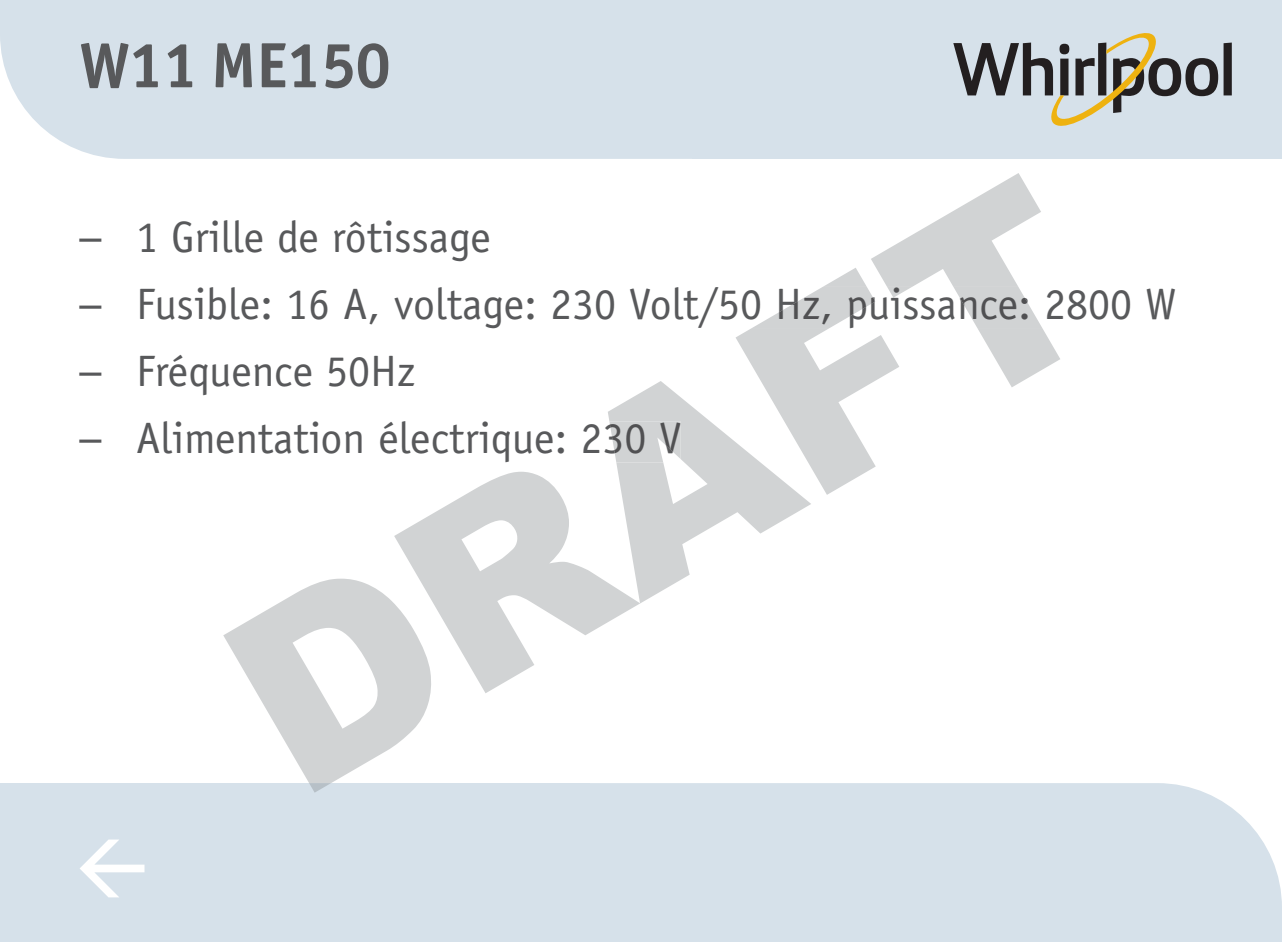
<style>
.page{position:relative;width:1282px;height:942px;background:#fff}
.page>*{position:absolute;margin:0;border:0;box-sizing:border-box;transform-origin:0 0}
.t1{font:700 64px "Officina Sans ITC Pro";color:#58595b}
.t2{font:44px "Officina Sans Std";color:#58595b}
.t3{font:44px "Officina Sans Std";color:#505052}
.t4{font:44px "Frutiger LT Std";color:#58595b}
.s1{font-family:"Frutiger LT Std"}
</style>
<div class="page">
<div style="left:0;top:0;width:1281px;height:159px;background:#d6e1ea"></div>
<div style="left:0;top:783px;width:1281px;height:158px;background:#d6e1ea"></div>
<div style="left:1223px;top:43px;width:8px;height:52px;background:#231f20"></div>
<svg style="left:953px;top:33px;width:265px;height:93px;background:#adb1b1"></svg>
<svg style="left:223px;top:578px;width:209px;height:214px"></svg>
<svg style="left:394px;top:471px;width:246px;height:222px;fill:#d1d3d4"></svg>
<svg style="left:607px;top:173px;width:453px;height:430px"></svg>
<div style="left:80px;top:838px;width:64px;height:59px;background:#d6e1ea"></div>
<h1 class="t1" style="left:79px;top:26px;width:312px">W11 ME150</h1>
<p class="t2" style="left:79px;top:211px;width:413px"><span class="s1">–</span> 1 Grille de rôtissage</p>
<p class="t4" style="left:79px;top:277px;width:23px">–</p>
<p class="t3" style="left:136px;top:278px;width:1041px">Fusible: 16 A, voltage: 230 Volt/50 Hz, puissance: 2800 W</p>
<p class="t2" style="left:79px;top:345px;width:337px"><span class="s1">–</span> Fréquence 50Hz</p>
<p class="t2" style="left:79px;top:412px;width:603px"><span class="s1">–</span> Alimentation électrique: 230 V</p>
</div>
